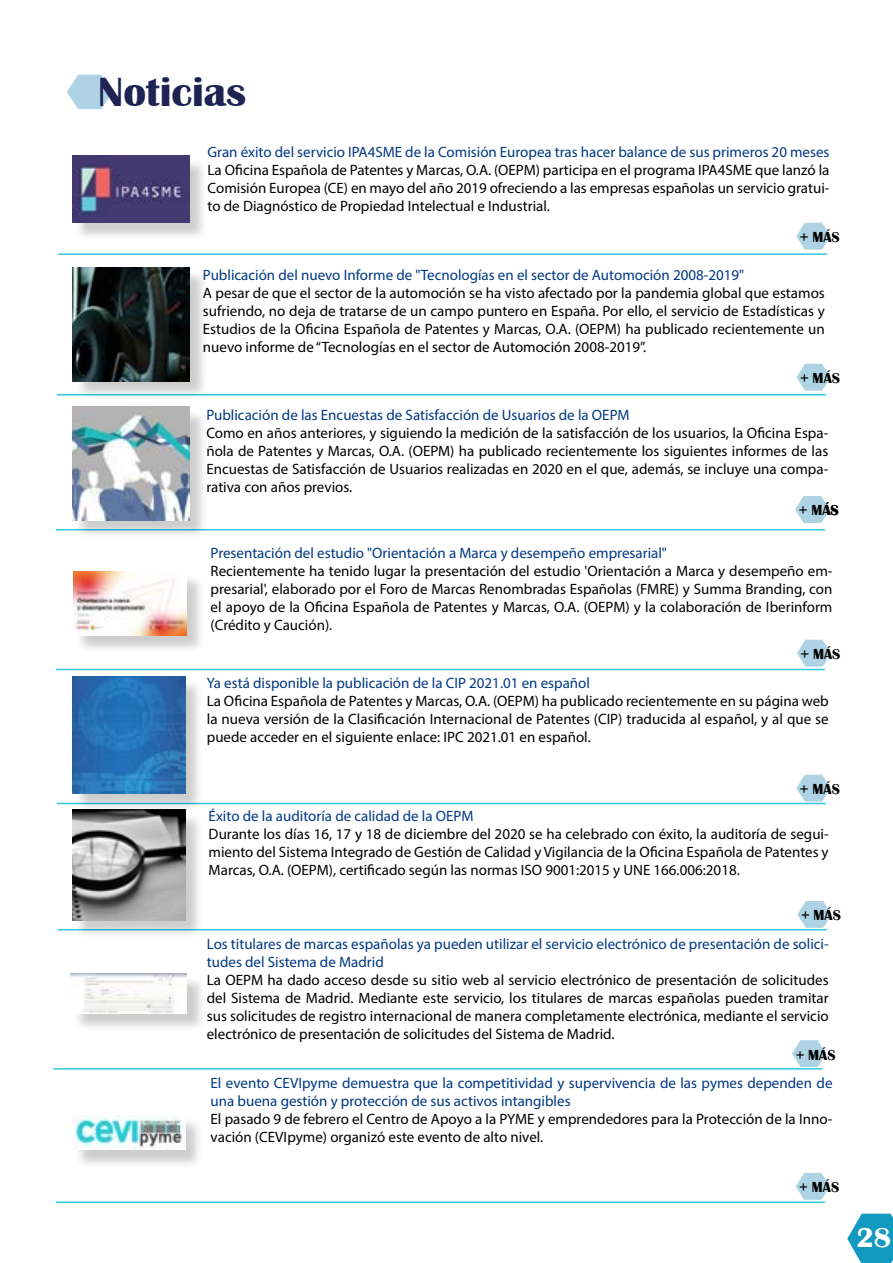
<style>
.page{position:relative;width:893px;height:1263px;background:#fff}
.page>*{position:absolute;margin:0;border:0;box-sizing:border-box;transform-origin:0 0}
.t1{font:700 42px "Britannic";color:#1e2354}
.t2{font:700 28.5px "Britannic";color:#fff}
.t3{font:15px/18px "Myriad Pro";color:#000;text-align:justify}
.t4{font:15px/18px "Myriad Pro";color:#003882}
.t5{font:700 15px "Britannic";color:#000}
</style>
<div class="page">
<hr style="left:58px;top:253px;width:769px;height:2px;background:#32c8e2">
<hr style="left:57px;top:394px;width:769px;height:1px;background:#32c8e2">
<hr style="left:56px;top:529px;width:769px;height:1px;background:#32c8e2">
<hr style="left:56px;top:669px;width:769px;height:1px;background:#32c8e2">
<hr style="left:57px;top:803px;width:769px;height:1px;background:#32c8e2">
<hr style="left:58px;top:929px;width:769px;height:1px;background:#32c8e2">
<hr style="left:53px;top:1068px;width:769px;height:1px;background:#32c8e2">
<hr style="left:56px;top:1201px;width:769px;height:2px;background:#32c8e2">
<div style="left:75px;top:158px;width:133px;height:83px;background:#000;opacity:.2"></div>
<img style="left:72px;top:155px;width:117px;height:67px">
<div style="left:75px;top:270px;width:132px;height:130px;background:#000;opacity:.2"></div>
<img style="left:73px;top:267px;width:116px;height:114px">
<div style="left:75px;top:409px;width:133px;height:131px;background:#000;opacity:.2"></div>
<img style="left:72px;top:407px;width:117px;height:114px">
<div style="left:75px;top:679px;width:129px;height:134px;background:#000;opacity:.2"></div>
<img style="left:72px;top:677px;width:113px;height:116px">
<div style="left:76px;top:574px;width:129px;height:80px;background:#000;opacity:.2"></div>
<img style="left:73px;top:572px;width:113px;height:63px">
<div style="left:75px;top:812px;width:129px;height:126px;background:#000;opacity:.2"></div>
<img style="left:72px;top:810px;width:113px;height:110px">
<div style="left:75px;top:1117px;width:129px;height:52px;background:#000;opacity:.2"></div>
<img style="left:72px;top:1115px;width:113px;height:35px">
<div style="left:73px;top:976px;width:132px;height:56px;background:#000;opacity:.2"></div>
<img style="left:70px;top:973px;width:117px;height:40px">
<svg style="left:67px;top:75px;width:46px;height:34px"></svg>
<svg style="left:796px;top:364px;width:35px;height:27px"></svg>
<svg style="left:797px;top:640px;width:34px;height:27px"></svg>
<svg style="left:796px;top:775px;width:35px;height:27px"></svg>
<svg style="left:797px;top:901px;width:35px;height:27px"></svg>
<svg style="left:792px;top:1040px;width:34px;height:27px"></svg>
<svg style="left:796px;top:1173px;width:34px;height:27px"></svg>
<svg style="left:847px;top:1213px;width:46px;height:50px"></svg>
<svg style="left:796px;top:223px;width:35px;height:27px"></svg>
<svg style="left:795px;top:496px;width:35px;height:27px"></svg>
<h1 class="t1" style="left:98px;top:68px;width:149px">Noticias</h1>
<p class="t4" style="left:208px;top:143px;width:623px">Gran éxito del servicio IPA4SME de la Comisión Europea tras hacer balance de sus primeros 20 meses</p>
<p class="t3" style="left:208px;top:161px;width:623px">La Oficina Española de Patentes y Marcas, O.A. (OEPM) participa en el programa IPA4SME que lanzó la Comisión Europea (CE) en mayo del año 2019 ofreciendo a las empresas españolas un servicio gratui&shy;to de Diagnóstico de Propiedad Intelectual e Industrial.</p>
<p class="t5" style="left:801px;top:229px;width:41px">+ MÁS</p>
<p class="t4" style="left:203px;top:266px;width:543px">Publicación del nuevo Informe de "Tecnologías en el sector de Automoción 2008-2019"</p>
<p class="t3" style="left:203px;top:284px;width:623px">A pesar de que el sector de la automoción se ha visto afectado por la pandemia global que estamos sufriendo, no deja de tratarse de un campo puntero en España. Por ello, el servicio de Estadísticas y Estudios de la Oficina Española de Patentes y Marcas, O.A. (OEPM) ha publicado recientemente un nuevo informe de “Tecnologías en el sector de Automoción 2008-2019”.</p>
<p class="t5" style="left:801px;top:370px;width:41px">+ MÁS</p>
<p class="t4" style="left:206px;top:405px;width:425px">Publicación de las Encuestas de Satisfacción de Usuarios de la OEPM</p>
<p class="t3" style="left:206px;top:423px;width:623px">Como en años anteriores, y siguiendo la medición de la satisfacción de los usuarios, la Oficina Espa&shy;ñola de Patentes y Marcas, O.A. (OEPM) ha publicado recientemente los siguientes informes de las Encuestas de Satisfacción de Usuarios realizadas en 2020 en el que, además, se incluye una compa&shy;rativa con años previos.</p>
<p class="t5" style="left:800px;top:502px;width:41px">+ MÁS</p>
<p class="t4" style="left:211px;top:544px;width:458px">Presentación del estudio "Orientación a Marca y desempeño empresarial"</p>
<p class="t3" style="left:211px;top:562px;width:623px">Recientemente ha tenido lugar la presentación del estudio 'Orientación a Marca y desempeño em&shy;presarial', elaborado por el Foro de Marcas Renombradas Españolas (FMRE) y Summa Branding, con el apoyo de la Oficina Española de Patentes y Marcas, O.A. (OEPM) y la colaboración de Iberinform (Crédito y Caución).</p>
<p class="t5" style="left:801px;top:646px;width:41px">+ MÁS</p>
<p class="t4" style="left:207px;top:674px;width:385px">Ya está disponible la publicación de la CIP 2021.01 en español</p>
<p class="t3" style="left:207px;top:692px;width:623px">La Oficina Española de Patentes y Marcas, O.A. (OEPM) ha publicado recientemente en su página web la nueva versión de la Clasificación Internacional de Patentes (CIP) traducida al español, y al que se puede acceder en el siguiente enlace: IPC 2021.01 en español.</p>
<p class="t5" style="left:801px;top:781px;width:41px">+ MÁS</p>
<p class="t4" style="left:209px;top:807px;width:266px">Éxito de la auditoría de calidad de la OEPM</p>
<p class="t3" style="left:209px;top:825px;width:622px">Durante los días 16, 17 y 18 de diciembre del 2020 se ha celebrado con éxito, la auditoría de segui&shy;miento del Sistema Integrado de Gestión de Calidad y Vigilancia de la Oficina Española de Patentes y Marcas, O.A. (OEPM), certificado según las normas ISO 9001:2015 y UNE 166.006:2018.</p>
<p class="t5" style="left:802px;top:907px;width:41px">+ MÁS</p>
<p class="t4" style="left:207px;top:935px;width:623px">Los titulares de marcas españolas ya pueden utilizar el servicio electrónico de presentación de solici&shy;tudes del Sistema de Madrid</p>
<p class="t3" style="left:207px;top:971px;width:623px">La OEPM ha dado acceso desde su sitio web al servicio electrónico de presentación de solicitudes del Sistema de Madrid. Mediante este servicio, los titulares de marcas españolas pueden tramitar sus solicitudes de registro internacional de manera completamente electrónica, mediante el servicio electrónico de presentación de solicitudes del Sistema de Madrid.</p>
<p class="t4" style="left:211px;top:1074px;width:623px">El evento CEVIpyme demuestra que la competitividad y supervivencia de las pymes dependen de una buena gestión y protección de sus activos intangibles</p>
<p class="t3" style="left:211px;top:1110px;width:623px">El pasado 9 de febrero el Centro de Apoyo a la PYME y emprendedores para la Protección de la Inno&shy;vación (CEVIpyme) organizó este evento de alto nivel.</p>
<p class="t5" style="left:796px;top:1046px;width:41px">+ MÁS</p>
<p class="t5" style="left:800px;top:1179px;width:41px">+ MÁS</p>
<h2 class="t2" style="left:856px;top:1221px;width:36px">28</h2>
</div>
